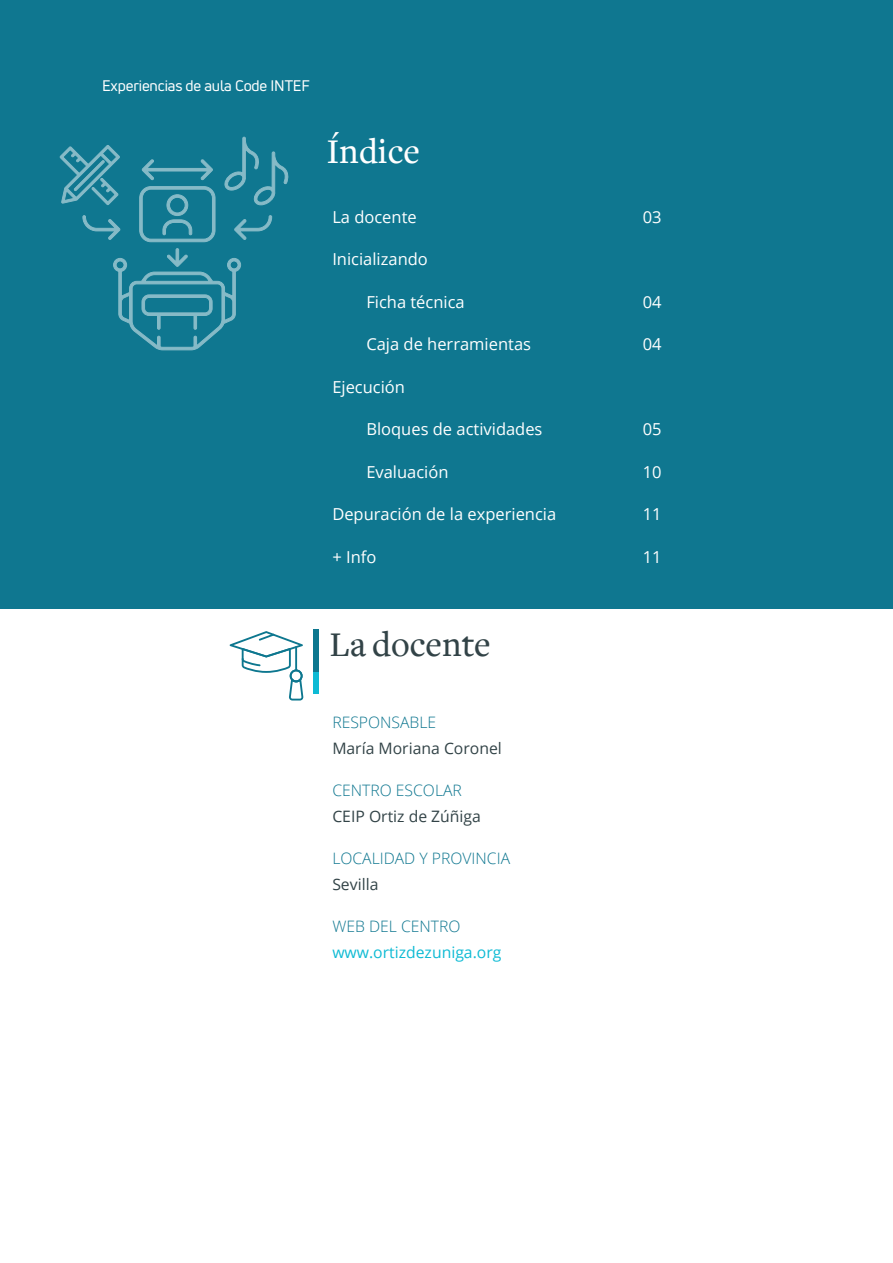
<style>
.page{position:relative;width:893px;height:1263px;background:#fff}
.page>*{position:absolute;margin:0;border:0;box-sizing:border-box;transform-origin:0 0}
.freight{font:500 36px "Freight Text";color:#324347}
.freight-2{font:500 36px "Freight Text";color:#fff}
.base{font:16.5px "Open Sans";color:#fff}
.base-2{font:300 15.75px "Open Sans";color:#0f7790}
.texto_base_cajas{font:15.75px "Open Sans";color:#324347}
.texto_base_cajas-2{font:15.75px "Open Sans";color:#0fbbd4}
.Título_sección{font:15px "Uni Neue";letter-spacing:-.01em;color:#fff}
</style>
<div class="page">
<div style="left:0;top:0;width:893px;height:608px;background:#0f7790"></div>
<svg style="left:230px;top:631px;width:73px;height:69px"></svg>
<div style="left:314px;top:672px;width:5px;height:21px;background:#0dbad4"></div>
<div style="left:314px;top:629px;width:5px;height:43px;background:#0d778f"></div>
<svg style="left:59px;top:145px;width:61px;height:60px"></svg>
<svg style="left:224px;top:136px;width:65px;height:70px"></svg>
<svg style="left:82px;top:215px;width:39px;height:25px"></svg>
<svg style="left:234px;top:215px;width:38px;height:25px"></svg>
<svg style="left:139px;top:159px;width:77px;height:83px"></svg>
<svg style="left:113px;top:248px;width:128px;height:103px"></svg>
<p class="Título_sección" style="left:102px;top:76px;width:209px">Experiencias de aula Code INTEF</p>
<p class="freight-2" style="left:326px;top:132px;width:95px">Índice</p>
<p class="base" style="left:332px;top:205px;width:86px">La docente</p>
<p class="base" style="left:643px;top:205px;width:20px">03</p>
<p class="base" style="left:332px;top:248px;width:97px">Inicializando</p>
<p class="base" style="left:366px;top:290px;width:100px">Ficha técnica</p>
<p class="base" style="left:643px;top:290px;width:20px">04</p>
<p class="base" style="left:366px;top:333px;width:166px">Caja de herramientas</p>
<p class="base" style="left:643px;top:333px;width:20px">04</p>
<p class="base" style="left:332px;top:376px;width:74px">Ejecución</p>
<p class="base" style="left:366px;top:418px;width:178px">Bloques de actividades</p>
<p class="base" style="left:643px;top:418px;width:20px">05</p>
<p class="base" style="left:366px;top:461px;width:84px">Evaluación</p>
<p class="base" style="left:643px;top:461px;width:20px">10</p>
<p class="base" style="left:332px;top:503px;width:225px">Depuración de la experiencia</p>
<p class="base" style="left:643px;top:503px;width:20px">11</p>
<p class="base" style="left:332px;top:546px;width:46px">+ Info</p>
<p class="base" style="left:643px;top:546px;width:20px">11</p>
<p class="freight" style="left:330px;top:625px;width:163px">La docente</p>
<p class="base-2" style="left:332px;top:712px;width:105px">RESPONSABLE</p>
<p class="texto_base_cajas" style="left:332px;top:737px;width:171px">María Moriana Coronel</p>
<p class="base-2" style="left:332px;top:780px;width:131px">CENTRO ESCOLAR</p>
<p class="texto_base_cajas" style="left:332px;top:805px;width:150px">CEIP Ortiz de Zúñiga</p>
<p class="base-2" style="left:332px;top:848px;width:179px">LOCALIDAD Y PROVINCIA</p>
<p class="texto_base_cajas" style="left:332px;top:873px;width:48px">Sevilla</p>
<p class="base-2" style="left:332px;top:916px;width:130px">WEB DEL CENTRO</p>
<p class="texto_base_cajas-2" style="left:332px;top:941px;width:171px">www.ortizdezuniga.org</p>
</div>
